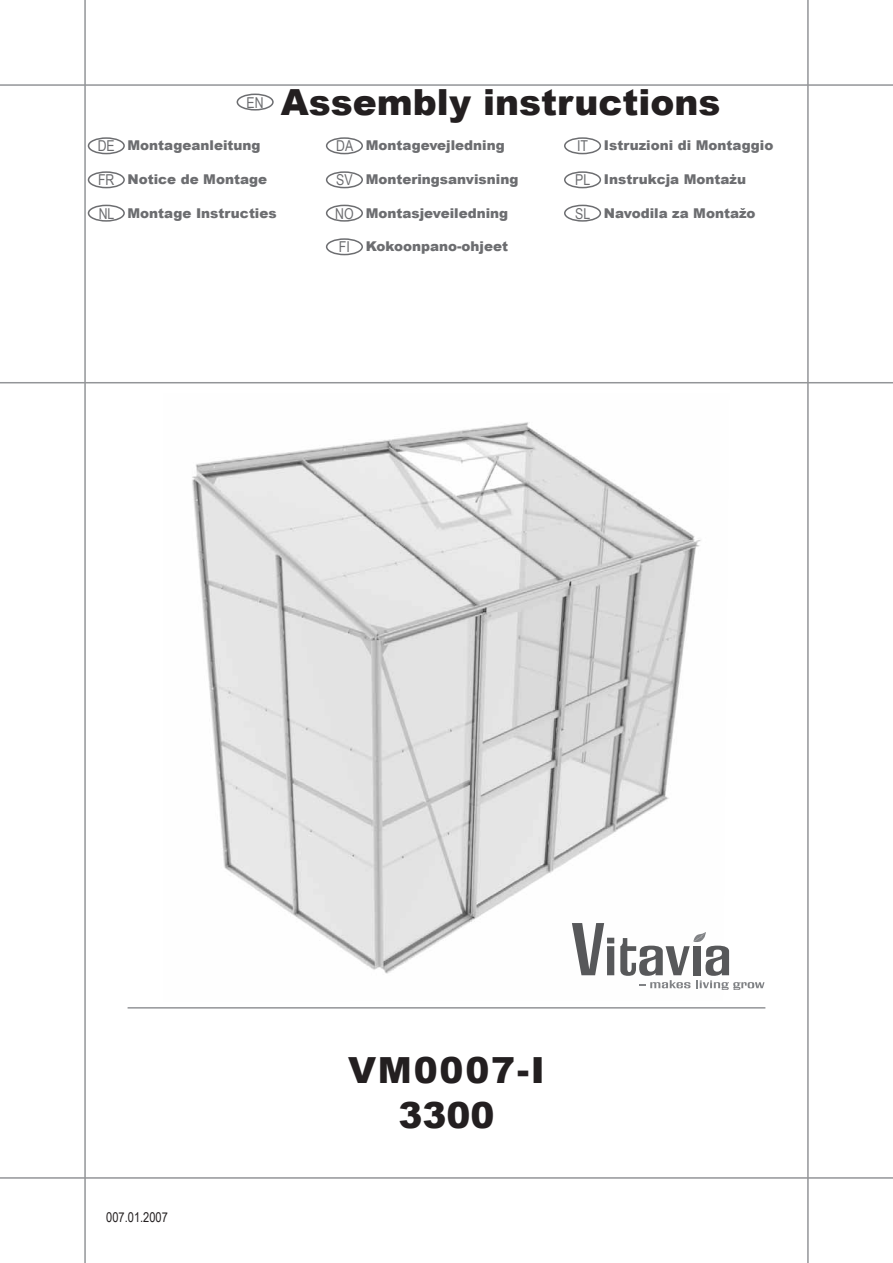
<style>
.page{position:relative;width:893px;height:1263px;background:#fff}
.page>*{position:absolute;margin:0;border:0;box-sizing:border-box;transform-origin:0 0}
.t1{font:900 36px "Arial";color:#231f20}
.t2{font:900 36px/45px "Arial";letter-spacing:.05em;color:#231f20;text-align:center}
.t3{font:15px "Arial Narrow";color:#6c6d70}
.t4{font:900 13.5px "Arial";color:#6c6d70}
.t5{font:13.5px "Arial Narrow";color:#231f20}
</style>
<div class="page">
<img style="left:192px;top:422px;width:509px;height:554px">
<hr style="left:807px;top:0;width:2px;height:1263px;background:#939598">
<hr style="left:0;top:84px;width:893px;height:2px;background:#939598">
<hr style="left:0;top:1177px;width:893px;height:2px;background:#939598">
<hr style="left:0;top:382px;width:893px;height:1px;background:#939598">
<hr style="left:128px;top:1007px;width:637px;height:1px;background:#939598">
<hr style="left:84px;top:0;width:2px;height:1263px;background:#939598">
<div style="left:237px;top:94px;width:37px;height:17px;border:2px solid #6c6d70;border-radius:50%"></div>
<div style="left:88px;top:137px;width:37px;height:17px;border:2px solid #6c6d70;border-radius:50%"></div>
<div style="left:88px;top:171px;width:37px;height:17px;border:2px solid #6c6d70;border-radius:50%"></div>
<div style="left:88px;top:205px;width:37px;height:17px;border:2px solid #6c6d70;border-radius:50%"></div>
<div style="left:326px;top:137px;width:37px;height:17px;border:2px solid #6c6d70;border-radius:50%"></div>
<div style="left:326px;top:171px;width:37px;height:17px;border:2px solid #6c6d70;border-radius:50%"></div>
<div style="left:326px;top:205px;width:37px;height:17px;border:2px solid #6c6d70;border-radius:50%"></div>
<div style="left:564px;top:137px;width:37px;height:17px;border:2px solid #6c6d70;border-radius:50%"></div>
<div style="left:564px;top:171px;width:37px;height:17px;border:2px solid #6c6d70;border-radius:50%"></div>
<div style="left:564px;top:205px;width:37px;height:17px;border:2px solid #6c6d70;border-radius:50%"></div>
<div style="left:326px;top:238px;width:37px;height:17px;border:2px solid #6c6d70;border-radius:50%"></div>
<svg style="left:572px;top:923px;width:42px;height:52px"></svg>
<svg style="left:620px;top:932px;width:144px;height:58px"></svg>
<p class="t3" style="left:98px;top:135px;width:19px">DE</p>
<p class="t3" style="left:98px;top:169px;width:18px">FR</p>
<p class="t3" style="left:99px;top:202px;width:17px">NL</p>
<p class="t3" style="left:247px;top:91px;width:19px">EN</p>
<h1 class="t1" style="left:281px;top:76px;width:441px">Assembly instructions</h1>
<p class="t4" style="left:128px;top:135px;width:134px">Montageanleitung</p>
<p class="t4" style="left:128px;top:169px;width:141px">Notice de Montage</p>
<p class="t4" style="left:128px;top:203px;width:151px">Montage Instructies</p>
<p class="t3" style="left:336px;top:135px;width:19px">DA</p>
<p class="t3" style="left:336px;top:169px;width:18px">SV</p>
<p class="t3" style="left:335px;top:202px;width:20px">NO</p>
<p class="t3" style="left:339px;top:236px;width:12px">FI</p>
<p class="t4" style="left:366px;top:135px;width:141px">Montagevejledning</p>
<p class="t4" style="left:366px;top:169px;width:154px">Monteringsanvisning</p>
<p class="t4" style="left:366px;top:203px;width:144px">Montasjeveiledning</p>
<p class="t4" style="left:366px;top:237px;width:144px">Kokoonpano-ohjeet</p>
<p class="t3" style="left:577px;top:135px;width:12px">IT</p>
<p class="t3" style="left:575px;top:169px;width:17px">PL</p>
<p class="t3" style="left:575px;top:202px;width:17px">SL</p>
<p class="t4" style="left:604px;top:135px;width:171px">Istruzioni di Montaggio</p>
<p class="t4" style="left:604px;top:169px;width:144px">Instrukcja Montażu</p>
<p class="t4" style="left:604px;top:203px;width:153px">Navodila za Montažo</p>
<h1 class="t2" style="left:348px;top:1047px;width:198px">VM0007-I<br>3300</h1>
<p class="t5" style="left:106px;top:1207px;width:63px">007.01.2007</p>
</div>
